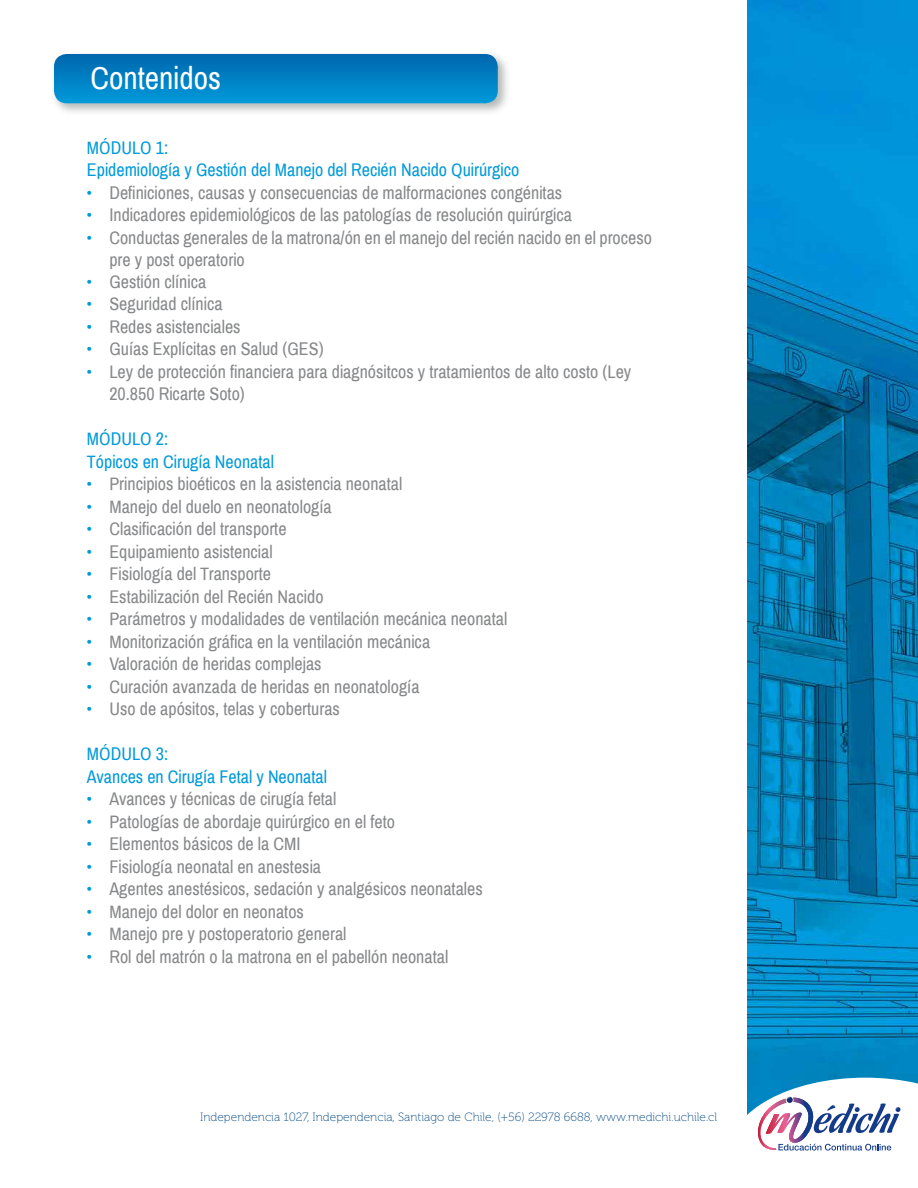
<style>
.page{position:relative;width:918px;height:1188px;background:#fff}
.page>*{position:absolute;margin:0;border:0;box-sizing:border-box;transform-origin:0 0}
.t1{font:31.5px "Archivo Narrow";color:#fff}
.t2{font:18px/22.5px "Archivo Narrow";color:#87888a}
.t3{font:18px/22.5px "Archivo Narrow";color:#009ada}
.t4{font:12px "Museo 100";color:#0c4f86}
.s1{color:#009ada}
</style>
<div class="page">
<img style="left:748px;top:0;width:170px;height:1078px">
<svg style="left:747px;top:1078px;width:171px;height:73px"></svg>
<div style="left:50px;top:50px;width:460px;height:66px;background:#9ba19e;opacity:.75"></div>
<svg style="left:54px;top:54px;width:444px;height:49px;background:#0180c3"></svg>
<h1 class="t1" style="left:90px;top:59px;width:132px">Contenidos</h1>
<p class="t3" style="left:87px;top:137px;width:434px">MÓDULO 1:<br>Epidemiología y Gestión del Manejo del Recién Nacido Quirúrgico</p>
<p class="t2" style="left:87px;top:182px;width:477px"><span class="s1">•</span> Definiciones, causas y consecuencias de malformaciones congénitas</p>
<p class="t2" style="left:87px;top:204px;width:487px"><span class="s1">•</span> Indicadores epidemiológicos de las patologías de resolución quirúrgica</p>
<p class="t2" style="left:109px;top:227px;width:544px;text-indent:-22px"><span class="s1">•</span> Conductas generales de la matrona/ón en el manejo del recién nacido en el proceso pre y post operatorio</p>
<p class="t2" style="left:87px;top:271px;width:121px"><span class="s1">•</span> Gestión clínica</p>
<p class="t2" style="left:87px;top:293px;width:137px"><span class="s1">•</span> Seguridad clínica</p>
<p class="t2" style="left:87px;top:316px;width:155px"><span class="s1">•</span> Redes asistenciales</p>
<p class="t2" style="left:87px;top:338px;width:238px"><span class="s1">•</span> Guías Explícitas en Salud (GES)</p>
<p class="t2" style="left:109px;top:361px;width:523px;text-indent:-22px"><span class="s1">•</span> Ley de protección financiera para diagnósitcos y tratamientos de alto costo (Ley<br>20.850 Ricarte Soto)</p>
<p class="t3" style="left:87px;top:428px;width:189px">MÓDULO 2:<br>Tópicos en Cirugía Neonatal</p>
<p class="t2" style="left:87px;top:473px;width:317px"><span class="s1">•</span> Principios bioéticos en la asistencia neonatal</p>
<p class="t2" style="left:87px;top:496px;width:246px"><span class="s1">•</span> Manejo del duelo en neonatología</p>
<p class="t2" style="left:87px;top:518px;width:201px"><span class="s1">•</span> Clasificación del transporte</p>
<p class="t2" style="left:87px;top:541px;width:187px"><span class="s1">•</span> Equipamiento asistencial</p>
<p class="t2" style="left:87px;top:563px;width:186px"><span class="s1">•</span> Fisiología del Transporte</p>
<p class="t2" style="left:87px;top:586px;width:238px"><span class="s1">•</span> Estabilización del Recién Nacido</p>
<p class="t2" style="left:87px;top:608px;width:422px"><span class="s1">•</span> Parámetros y modalidades de ventilación mecánica neonatal</p>
<p class="t2" style="left:87px;top:631px;width:345px"><span class="s1">•</span> Monitorización gráfica en la ventilación mecánica</p>
<p class="t2" style="left:87px;top:653px;width:236px"><span class="s1">•</span> Valoración de heridas complejas</p>
<p class="t2" style="left:87px;top:676px;width:334px"><span class="s1">•</span> Curación avanzada de heridas en neonatología</p>
<p class="t2" style="left:87px;top:698px;width:255px"><span class="s1">•</span> Uso de apósitos, telas y coberturas</p>
<p class="t3" style="left:87px;top:743px;width:242px">MÓDULO 3:<br>Avances en Cirugía Fetal y Neonatal</p>
<p class="t2" style="left:87px;top:788px;width:251px"><span class="s1">•</span> Avances y técnicas de cirugía fetal</p>
<p class="t2" style="left:87px;top:811px;width:310px"><span class="s1">•</span> Patologías de abordaje quirúrgico en el feto</p>
<p class="t2" style="left:87px;top:833px;width:215px"><span class="s1">•</span> Elementos básicos de la CMI</p>
<p class="t2" style="left:87px;top:856px;width:236px"><span class="s1">•</span> Fisiología neonatal en anestesia</p>
<p class="t2" style="left:87px;top:878px;width:397px"><span class="s1">•</span> Agentes anestésicos, sedación y analgésicos neonatales</p>
<p class="t2" style="left:87px;top:901px;width:218px"><span class="s1">•</span> Manejo del dolor en neonatos</p>
<p class="t2" style="left:87px;top:923px;width:261px"><span class="s1">•</span> Manejo pre y postoperatorio general</p>
<p class="t2" style="left:87px;top:946px;width:363px"><span class="s1">•</span> Rol del matrón o la matrona en el pabellón neonatal</p>
<p class="t4" style="left:200px;top:1111px;width:518px">Independencia 1027, Independencia, Santiago de Chile, (+56) 22978 6688, www.medichi.uchile.cl</p>
</div>
